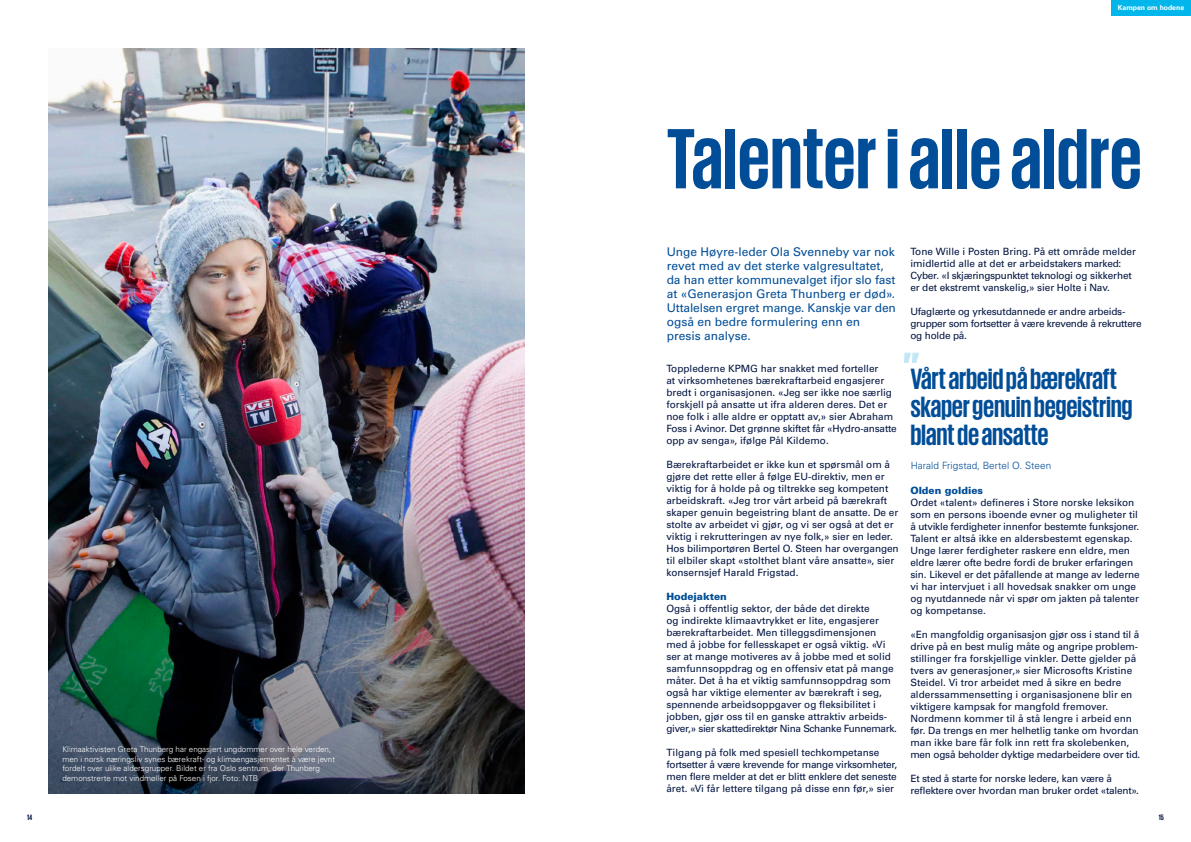
<style>
.page{position:relative;width:1191px;height:842px;background:#fff}
.page>*{position:absolute;margin:0;border:0;box-sizing:border-box;transform-origin:0 0}
.t1{font:700 87.3px "KPMG";color:#014d97}
.t2{font:700 30px/28px "KPMG";letter-spacing:-.01em;color:#014d97}
.t3{font:12px/14px "Universfor KPMG";color:#014d97}
.t4{font:10px/12px "Universfor KPMG";color:#001340}
.t5{font:10px/12px "Universfor KPMG";letter-spacing:-.02em;color:#001340}
.t6{font:300 10px "Universfor KPMG";color:#014d97}
.t7{font:900 10px "Universfor KPMG";color:#014d97}
.t8{font:300 8px/9.6px "Universfor KPMG";color:#fff}
.t9{font:700 8px "KPMG";color:#001340}
.t10{font:700 7px "Universfor KPMG";letter-spacing:-.01em;color:#fff}
</style>
<div class="page">
<img style="left:48px;top:48px;width:476px;height:412px">
<img style="left:48px;top:460px;width:476px;height:334px">
<div style="left:1111px;top:0;width:80px;height:15px;background:#00b6ea"></div>
<svg style="left:904px;top:353px;width:15px;height:10px"></svg>
<p class="t10" style="left:1118px;top:4px;width:68px">Kampen om hodene</p>
<p class="t1" style="left:666px;top:115px;width:477px">Talenter i alle aldre</p>
<p class="t8" style="left:62px;top:744px;width:274px">Klimaaktivisten Greta Thunberg har engasjert ungdommer over hele verden, men i norsk næringsliv synes bærekraft- og klimaengasjementet å være jevnt fordelt over ulike aldersgrupper. Bildet er fra Oslo sentrum, der Thunberg demonstrerte mot vindmøller på Fosen i fjor. Foto: NTB</p>
<p class="t3" style="left:666px;top:245px;width:231px">Unge Høyre-leder Ola Svenneby var nok revet med av det sterke valgresultatet, da han etter kommunevalget ifjor slo fast at «Generasjon Greta Thunberg er død».<br>Uttalelsen ergret mange. Kanskje var den også en bedre formulering enn en presis analyse.</p>
<p class="t4" style="left:666px;top:363px;width:232px">Topplederne KPMG har snakket med forteller<br>at virksomhetenes bærekraftarbeid engasjerer bredt i organisasjonen. «Jeg ser ikke noe særlig forskjell på ansatte ut ifra alderen deres. Det er noe folk i alle aldre er opptatt av,» sier Abraham Foss i Avinor. Det grønne skiftet får «Hydro-ansatte opp av senga», ifølge Pål Kildemo.</p>
<p class="t4" style="left:666px;top:459px;width:234px">Bærekraftarbeidet er ikke kun et spørsmål om å gjøre det rette eller å følge EU-direktiv, men er viktig for å holde på og tiltrekke seg kompetent arbeidskraft. «Jeg tror vårt arbeid på bærekraft skaper genuin begeistring blant de ansatte. De er stolte av arbeidet vi gjør, og vi ser også at det er viktig i rekrutteringen av nye folk,» sier en leder.<br>Hos bilimportøren Bertel O. Steen har overgangen til elbiler skapt «stolthet blant våre ansatte», sier konsernsjef Harald Frigstad.</p>
<p class="t7" style="left:666px;top:590px;width:62px">Hodejakten</p>
<p class="t4" style="left:666px;top:603px;width:232px">Også i offentlig sektor, der både det direkte<br>og indirekte klimaavtrykket er lite, engasjerer bærekraftarbeidet. Men tilleggsdimensjonen med å jobbe for fellesskapet er også viktig. «Vi ser at mange motiveres av å jobbe med et solid samfunnsoppdrag og en offensiv etat på mange måter. Det å ha et viktig samfunnsoppdrag som også har viktige elementer av bærekraft i seg, spennende arbeidsoppgaver og fleksibilitet i jobben, gjør oss til en ganske attraktiv arbeids&shy;giver,» sier skattedirektør Nina Schanke Funnemark.</p>
<p class="t4" style="left:666px;top:747px;width:232px">Tilgang på folk med spesiell techkompetanse fortsetter å være krevende for mange virksomheter, men flere melder at det er blitt enklere det seneste året. «Vi får lettere tilgang på disse enn før,» sier</p>
<p class="t4" style="left:910px;top:245px;width:227px">Tone Wille i Posten Bring. På ett område melder imidlertid alle at det er arbeidstakers marked:<br>Cyber. «I skjæringspunktet teknologi og sikkerhet er det ekstremt vanskelig,» sier Holte i Nav.</p>
<p class="t5" style="left:910px;top:305px;width:233px">Ufaglærte og yrkesutdannede er andre arbeids&shy;grupper som fortsetter å være krevende å rekruttere og holde på.</p>
<p class="t2" style="left:910px;top:364px;width:224px">Vårt arbeid på bærekraft skaper genuin begeistring blant de ansatte</p>
<p class="t6" style="left:910px;top:459px;width:142px">Harald Frigstad, Bertel O. Steen</p>
<p class="t7" style="left:910px;top:484px;width:74px">Olden goldies</p>
<p class="t4" style="left:910px;top:496px;width:231px">Ordet «talent» defineres i Store norske leksikon som en persons iboende evner og muligheter til å utvikle ferdigheter innenfor bestemte funksjoner.<br>Talent er altså ikke en aldersbestemt egenskap.<br>Unge lærer ferdigheter raskere enn eldre, men eldre lærer ofte bedre fordi de bruker erfaringen sin. Likevel er det påfallende at mange av lederne vi har intervjuet i all hovedsak snakker om unge og nyutdannede når vi spør om jakten på talenter og kompetanse.</p>
<p class="t4" style="left:910px;top:628px;width:231px">«En mangfoldig organisasjon gjør oss i stand til å drive på en best mulig måte og angripe problem&shy;stillinger fra forskjellige vinkler. Dette gjelder på tvers av generasjoner,» sier Microsofts Kristine Steidel. Vi tror arbeidet med å sikre en bedre alderssammensetting i organisasjonene blir en viktigere kampsak for mangfold fremover.</p>
<p class="t4" style="left:910px;top:712px;width:231px">Nordmenn kommer til å stå lengre i arbeid enn før. Da trengs en mer helhetlig tanke om hvordan man ikke bare får folk inn rett fra skolebenken, men også beholder dyktige medarbeidere over tid.</p>
<p class="t5" style="left:910px;top:772px;width:230px">Et sted å starte for norske ledere, kan være å reflektere over hvordan man bruker ordet «talent».</p>
<p class="t9" style="left:27px;top:813px;width:7px">14</p>
<p class="t9" style="left:1158px;top:813px;width:7px">15</p>
</div>
